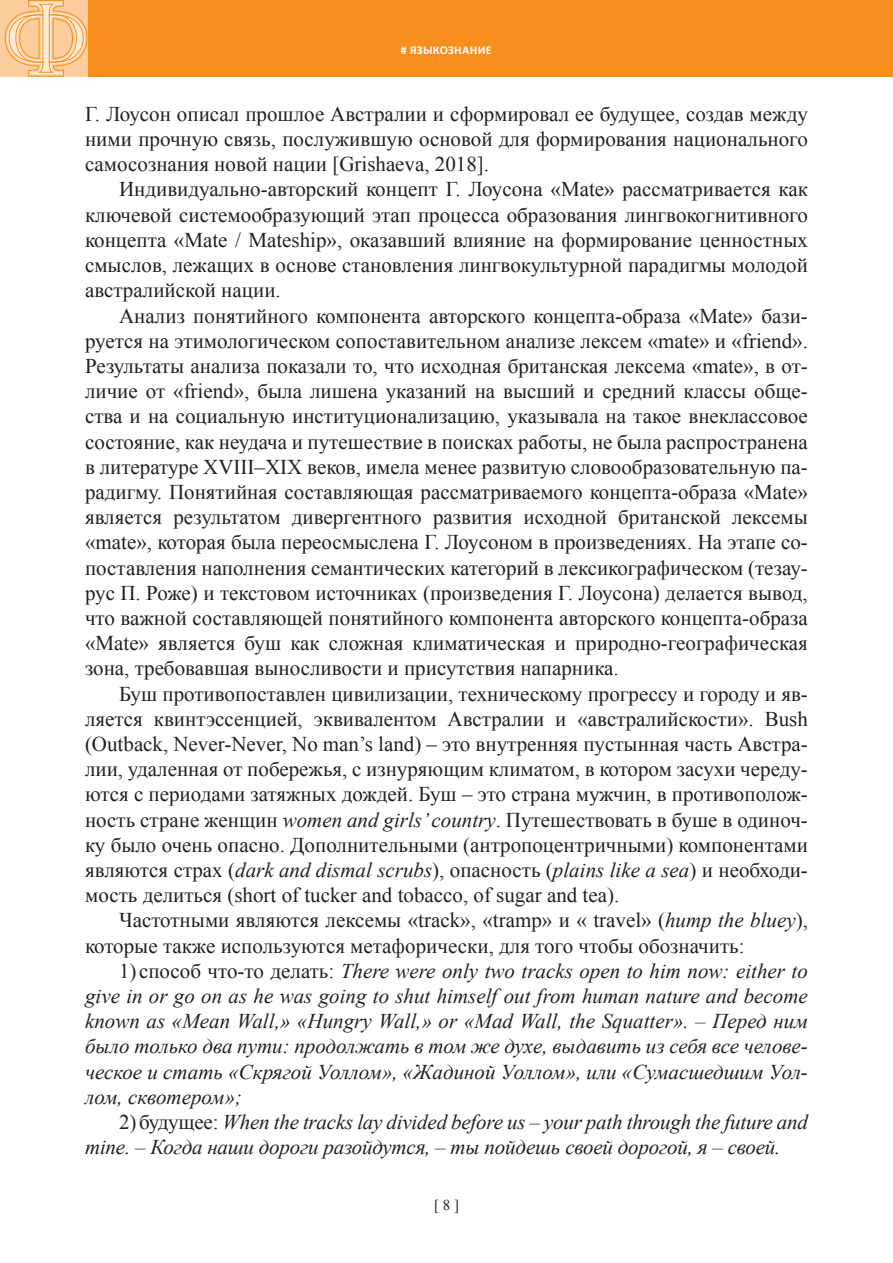
<style>
.page{position:relative;width:893px;height:1263px;background:#fff}
.page>*{position:absolute;margin:0;border:0;box-sizing:border-box;transform-origin:0 0}
.t1{font:21px/25.2px "Times New Roman";color:#231f20;text-align:justify}
.t2{font:italic 21px/25.2px "Times New Roman";letter-spacing:-.01em;color:#231f20;text-align:justify}
.t3{font:15px "Times New Roman";color:#231f20}
.t4{font:700 12px "Calibri";letter-spacing:.03em;color:#fff}
.s1{font-style:italic}
.s2{font-style:normal}
</style>
<div class="page">
<div style="left:0;top:0;width:893px;height:77px;background:#f68f1e"></div>
<div style="left:0;top:0;width:88px;height:77px;background:#fdce9d"></div>
<svg style="left:4px;top:0;width:84px;height:77px"></svg>
<p class="t4" style="left:401px;top:43px;width:92px"># ЯЗЫКОЗНАНИЕ</p>
<p class="t1" style="left:85px;top:101px;width:724px">Г. Лоусон описал прошлое Австралии и сформировал ее будущее, создав между ними прочную связь, послужившую основой для формирования национального самосознания новой нации [Grishaeva, 2018].</p>
<p class="t1" style="left:85px;top:177px;width:724px;text-indent:34px">Индивидуально-авторский концепт Г. Лоусона «Mate» рассматривается как ключевой системообразующий этап процесса образования лингвокогнитивного концепта «Mate / Mateship», оказавший влияние на формирование ценностных смыслов, лежащих в основе становления лингвокультурной парадигмы молодой австралийской нации.</p>
<p class="t1" style="left:85px;top:303px;width:724px;text-indent:34px">Анализ понятийного компонента авторского концепта-образа «Mate» бази&shy;руется на этимологическом сопоставительном анализе лексем «mate» и «friend».<br>Результаты анализа показали то, что исходная британская лексема «mate», в от&shy;личие от «friend», была лишена указаний на высший и средний классы обще&shy;ства и на социальную институционализацию, указывала на такое внеклассовое состояние, как неудача и путешествие в поисках работы, не была распространена в литературе XVIII–XIX веков, имела менее развитую словообразовательную па&shy;радигму. Понятийная составляющая рассматриваемого концепта-образа «Mate» является результатом дивергентного развития исходной британской лексемы «mate», которая была переосмыслена Г. Лоусоном в произведениях. На этапе со&shy;поставления наполнения семантических категорий в лексикографическом (тезау&shy;рус П. Роже) и текстовом источниках (произведения Г. Лоусона) делается вывод, что важной составляющей понятийного компонента авторского концепта-образа «Mate» является буш как сложная климатическая и природно-географическая зона, требовавшая выносливости и присутствия напарника.</p>
<p class="t1" style="left:85px;top:681px;width:724px;text-indent:34px">Буш противопоставлен цивилизации, техническому прогрессу и городу и яв&shy;ляется квинтэссенцией, эквивалентом Австралии и «австралийскости». Bush (Outback, Never-Never, No man’s land) – это внутренняя пустынная часть Австра&shy;лии, удаленная от побережья, с изнуряющим климатом, в котором засухи череду&shy;ются с периодами затяжных дождей. Буш – это страна мужчин, в противополож&shy;ность стране женщин <span class="s1">women and girls’ country</span>. Путешествовать в буше в одиноч&shy;ку было очень опасно. Дополнительными (антропоцентричными) компонентами являются страх (<span class="s1">dark and dismal scrubs</span>), опасность (<span class="s1">plains like a sea</span>) и необходи&shy;мость делиться (short of tucker and tobacco, of sugar and tea).</p>
<p class="t1" style="left:85px;top:907px;width:724px;text-indent:34px">Частотными являются лексемы «track», «tramp» и « travel» (<span class="s1">hump the bluey</span>), которые также используются метафорически, для того чтобы обозначить:</p>
<p class="t2" style="left:85px;top:958px;width:724px;text-indent:34px"><span class="s2">1) способ что-то делать:</span> There were only two tracks open to him now: either to give in or go on as he was going to shut himself out from human nature and become known as «Mean Wall,» «Hungry Wall,» or «Mad Wall, the Squatter». – Перед ним было только два пути: продолжать в том же духе, выдавить из себя все челове&shy;ческое и стать «Скрягой Уоллом», «Жадиной Уоллом», или «Сумасшедшим Уол&shy;лом, сквотером»;</p>
<p class="t2" style="left:85px;top:1109px;width:724px;text-indent:34px"><span class="s2">2) будущее:</span> When the tracks lay divided before us – your path through the future and mine. – Когда наши дороги разойдутся, – ты пойдешь своей дорогой, я – своей.</p>
<p class="t3" style="left:434px;top:1194px;width:26px">[ 8 ]</p>
</div>
